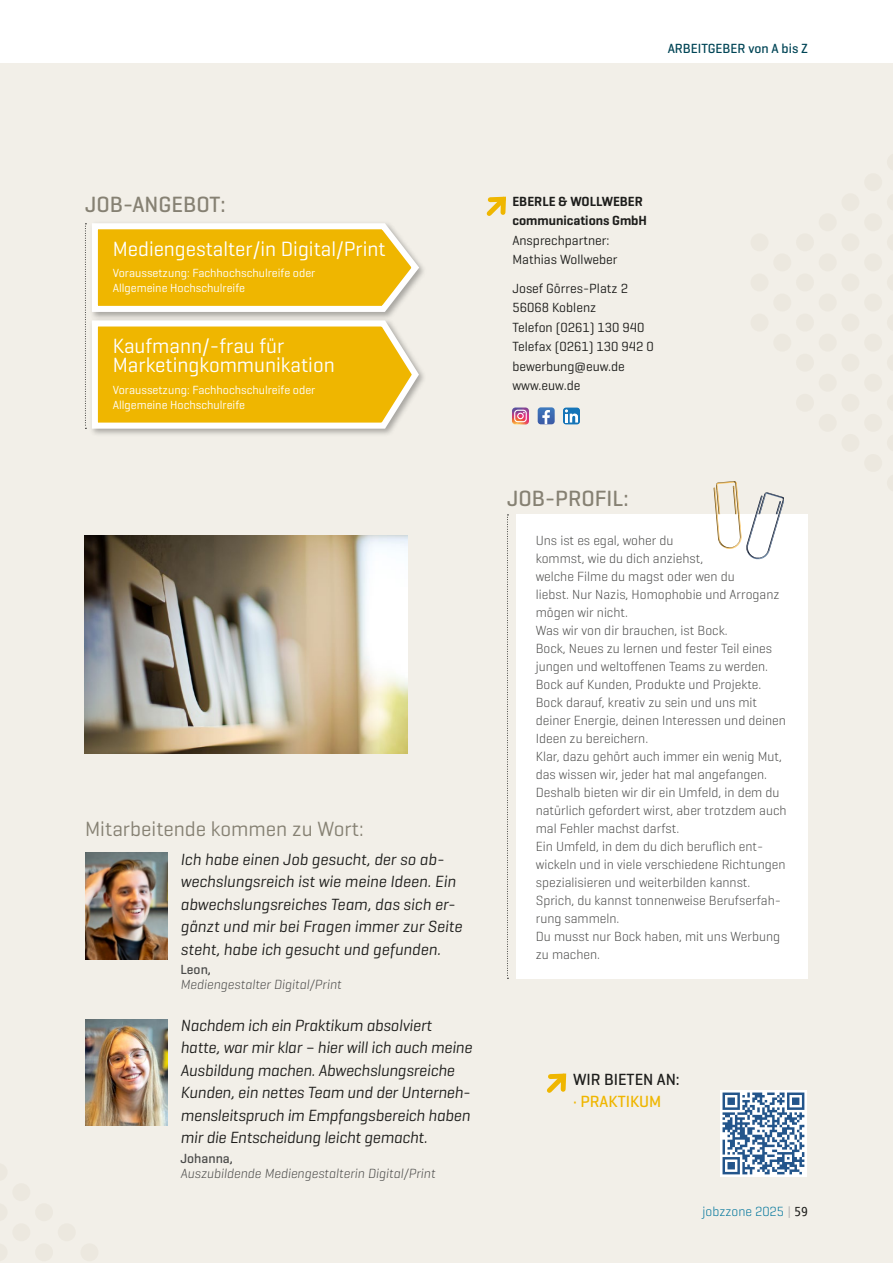
<style>
.page{position:relative;width:893px;height:1263px;background:#fff}
.page>*{position:absolute;margin:0;border:0;box-sizing:border-box;transform-origin:0 0}
.t1{font:500 22.5px "Geogrotesque";color:#868173}
.t2{font:21px/19.5px "Geogrotesque";color:#fff}
.t3{font:21px "Geogrotesque";color:#868173}
.t4{font:italic 16.5px/22.5px "Geogrotesque";letter-spacing:-.01em;color:#1d1d1b}
.t5{font:500 16.5px "Geogrotesque";color:#1d1d1b}
.t6{font:500 16.5px "Geogrotesque";color:#efb600}
.t7{font:300 13.5px/18px "Geogrotesque";color:#4a4a49}
.t8{font:13.5px/19.5px "Geogrotesque";color:#1d1d1b}
.t9{font:italic 300 13.5px "Geogrotesque";color:#4a4a49}
.t10{font:600 13.5px/19.5px "Geogrotesque";color:#1d1d1b}
.t11{font:500 13.5px "Geogrotesque";color:#004556}
.t12{font:300 13.5px "Geogrotesque";color:#00759c}
.t13{font:500 13.5px "Geogrotesque";color:#4a4a49}
.t14{font:12px/15px "Geogrotesque";color:#fff}
.s1{font-family:"Phoenica UNI";font-weight:400;color:#b3b2b2}
.s2{font-family:"Phoenica UNI";font-weight:400;color:#1d1d1b}
</style>
<div class="page">
<div style="left:0;top:64px;width:893px;height:1199px;background:#f2efe8"></div>
<svg style="left:507px;top:514px;width:1px;height:465px"></svg>
<div style="left:517px;top:514px;width:291px;height:464px;background:#fff"></div>
<div style="left:35px;top:1243px;width:18px;height:18px;background:#ece8df;border-radius:50%"></div>
<div style="left:12px;top:1223px;width:18px;height:18px;background:#ece8df;border-radius:50%"></div>
<div style="left:35px;top:1203px;width:18px;height:18px;background:#ece8df;border-radius:50%"></div>
<div style="left:58px;top:1223px;width:18px;height:18px;background:#ece8df;border-radius:50%"></div>
<div style="left:12px;top:1183px;width:18px;height:18px;background:#ece8df;border-radius:50%"></div>
<div style="left:80px;top:1243px;width:18px;height:18px;background:#ece8df;border-radius:50%"></div>
<div style="left:864px;top:213px;width:18px;height:18px;background:#ece8df;border-radius:50%"></div>
<div style="left:819px;top:213px;width:18px;height:18px;background:#ece8df;border-radius:50%"></div>
<div style="left:841px;top:193px;width:18px;height:18px;background:#ece8df;border-radius:50%"></div>
<div style="left:864px;top:173px;width:18px;height:18px;background:#ece8df;border-radius:50%"></div>
<div style="left:796px;top:354px;width:18px;height:18px;background:#ece8df;border-radius:50%"></div>
<div style="left:841px;top:354px;width:18px;height:18px;background:#ece8df;border-radius:50%"></div>
<div style="left:819px;top:374px;width:18px;height:18px;background:#ece8df;border-radius:50%"></div>
<div style="left:864px;top:374px;width:18px;height:18px;background:#ece8df;border-radius:50%"></div>
<div style="left:819px;top:334px;width:18px;height:18px;background:#ece8df;border-radius:50%"></div>
<div style="left:864px;top:334px;width:18px;height:18px;background:#ece8df;border-radius:50%"></div>
<div style="left:796px;top:273px;width:18px;height:18px;background:#ece8df;border-radius:50%"></div>
<div style="left:841px;top:273px;width:18px;height:18px;background:#ece8df;border-radius:50%"></div>
<div style="left:819px;top:293px;width:18px;height:18px;background:#ece8df;border-radius:50%"></div>
<div style="left:864px;top:293px;width:18px;height:18px;background:#ece8df;border-radius:50%"></div>
<div style="left:841px;top:233px;width:18px;height:18px;background:#ece8df;border-radius:50%"></div>
<div style="left:819px;top:253px;width:18px;height:18px;background:#ece8df;border-radius:50%"></div>
<div style="left:864px;top:253px;width:18px;height:18px;background:#ece8df;border-radius:50%"></div>
<div style="left:750px;top:314px;width:18px;height:18px;background:#ece8df;border-radius:50%"></div>
<div style="left:796px;top:314px;width:18px;height:18px;background:#ece8df;border-radius:50%"></div>
<div style="left:841px;top:314px;width:18px;height:18px;background:#ece8df;border-radius:50%"></div>
<div style="left:773px;top:334px;width:18px;height:18px;background:#ece8df;border-radius:50%"></div>
<div style="left:750px;top:273px;width:18px;height:18px;background:#ece8df;border-radius:50%"></div>
<div style="left:773px;top:293px;width:18px;height:18px;background:#ece8df;border-radius:50%"></div>
<div style="left:750px;top:233px;width:18px;height:18px;background:#ece8df;border-radius:50%"></div>
<div style="left:796px;top:233px;width:18px;height:18px;background:#ece8df;border-radius:50%"></div>
<div style="left:773px;top:253px;width:18px;height:18px;background:#ece8df;border-radius:50%"></div>
<div style="left:841px;top:434px;width:18px;height:18px;background:#ece8df;border-radius:50%"></div>
<div style="left:864px;top:454px;width:18px;height:18px;background:#ece8df;border-radius:50%"></div>
<div style="left:796px;top:394px;width:18px;height:18px;background:#ece8df;border-radius:50%"></div>
<div style="left:841px;top:394px;width:18px;height:18px;background:#ece8df;border-radius:50%"></div>
<div style="left:819px;top:414px;width:18px;height:18px;background:#ece8df;border-radius:50%"></div>
<div style="left:864px;top:414px;width:18px;height:18px;background:#ece8df;border-radius:50%"></div>
<svg style="left:486px;top:196px;width:20px;height:20px"></svg>
<img style="left:85px;top:853px;width:83px;height:106px">
<img style="left:85px;top:1019px;width:83px;height:106px">
<svg style="left:713px;top:481px;width:71px;height:78px"></svg>
<svg style="left:547px;top:1073px;width:20px;height:20px"></svg>
<svg style="left:563px;top:407px;width:17px;height:17px"></svg>
<svg style="left:538px;top:407px;width:17px;height:17px"></svg>
<svg style="left:512px;top:407px;width:17px;height:17px"></svg>
<svg style="left:720px;top:1090px;width:87px;height:87px"></svg>
<svg style="left:722px;top:1092px;width:82px;height:82px;background:#8ea8c3"></svg>
<div style="left:89px;top:318px;width:338px;height:119px;background:#eceae3"></div>
<svg style="left:85px;top:223px;width:339px;height:211px;background:#eec541"></svg>
<img style="left:84px;top:535px;width:324px;height:219px">
<p class="t11" style="left:668px;top:40px;width:142px">ARBEITGEBER von A bis Z</p>
<h1 class="t1" style="left:85px;top:191px;width:142px">JOB-ANGEBOT:</h1>
<p class="t10" style="left:512px;top:191px;width:136px">EBERLE &amp; WOLLWEBER communications GmbH</p>
<p class="t8" style="left:512px;top:230px;width:107px">Ansprechpartner:<br>Mathias Wollweber</p>
<p class="t8" style="left:512px;top:278px;width:143px">Josef Görres-Platz 2<br>56068 Koblenz<br>Telefon (0261) 130 940<br>Telefax (0261) 130 942 0 bewerbung@euw.de www.euw.de</p>
<h2 class="t2" style="left:113px;top:238px;width:274px">Mediengestalter/in Digital/Print</h2>
<p class="t14" style="left:113px;top:265px;width:204px">Voraussetzung: Fachhochschulreife oder<br>Allgemeine Hochschulreife</p>
<h2 class="t2" style="left:113px;top:335px;width:224px">Kaufmann/-frau für<br>Marketingkommunikation</h2>
<p class="t14" style="left:113px;top:382px;width:204px">Voraussetzung: Fachhochschulreife oder<br>Allgemeine Hochschulreife</p>
<h1 class="t1" style="left:507px;top:484px;width:123px">JOB-PROFIL:</h1>
<h2 class="t3" style="left:85px;top:816px;width:280px">Mitarbeitende kommen zu Wort:</h2>
<p class="t4" style="left:180px;top:847px;width:283px">Ich habe einen Job gesucht, der so ab&shy;wechslungsreich ist wie meine Ideen. Ein abwechslungsreiches Team, das sich er&shy;gänzt und mir bei Fragen immer zur Seite steht, habe ich gesucht und gefunden.</p>
<p class="t13" style="left:180px;top:961px;width:32px">Leon,</p>
<p class="t9" style="left:180px;top:976px;width:162px">Mediengestalter Digital/Print</p>
<p class="t4" style="left:180px;top:1013px;width:293px">Nachdem ich ein Praktikum absolviert hatte, war mir klar – hier will ich auch meine Ausbildung machen. Abwechslungsreiche Kunden, ein nettes Team und der Unterneh&shy;mensleitspruch im Empfangsbereich haben mir die Entscheidung leicht gemacht.</p>
<p class="t13" style="left:180px;top:1150px;width:54px">Johanna,</p>
<p class="t9" style="left:180px;top:1165px;width:256px">Auszubildende Mediengestalterin Digital/Print</p>
<p class="t7" style="left:536px;top:531px;width:252px">Uns ist es egal, woher du<br>kommst, wie du dich anziehst,<br>welche Filme du magst oder wen du<br>liebst. Nur Nazis, Homophobie und Arroganz mögen wir nicht.<br>Was wir von dir brauchen, ist Bock.<br>Bock, Neues zu lernen und fester Teil eines jungen und weltoffenen Teams zu werden.<br>Bock auf Kunden, Produkte und Projekte.<br>Bock darauf, kreativ zu sein und uns mit deiner Energie, deinen Interessen und deinen Ideen zu bereichern.<br>Klar, dazu gehört auch immer ein wenig Mut, das wissen wir, jeder hat mal angefangen.<br>Deshalb bieten wir dir ein Umfeld, in dem du natürlich gefordert wirst, aber trotzdem auch mal Fehler machst darfst.<br>Ein Umfeld, in dem du dich beruflich ent&shy;wickeln und in viele verschiedene Richtungen spezialisieren und weiterbilden kannst.<br>Sprich, du kannst tonnenweise Berufserfah&shy;rung sammeln.<br>Du musst nur Bock haben, mit uns Werbung zu machen.</p>
<p class="t5" style="left:573px;top:1069px;width:108px">WIR BIETEN AN:</p>
<p class="t6" style="left:573px;top:1091px;width:90px">· PRAKTIKUM</p>
<p class="t12" style="left:702px;top:1203px;width:107px">jobzzone 2025 <span class="s1">|</span> <span class="s2">59</span></p>
</div>
